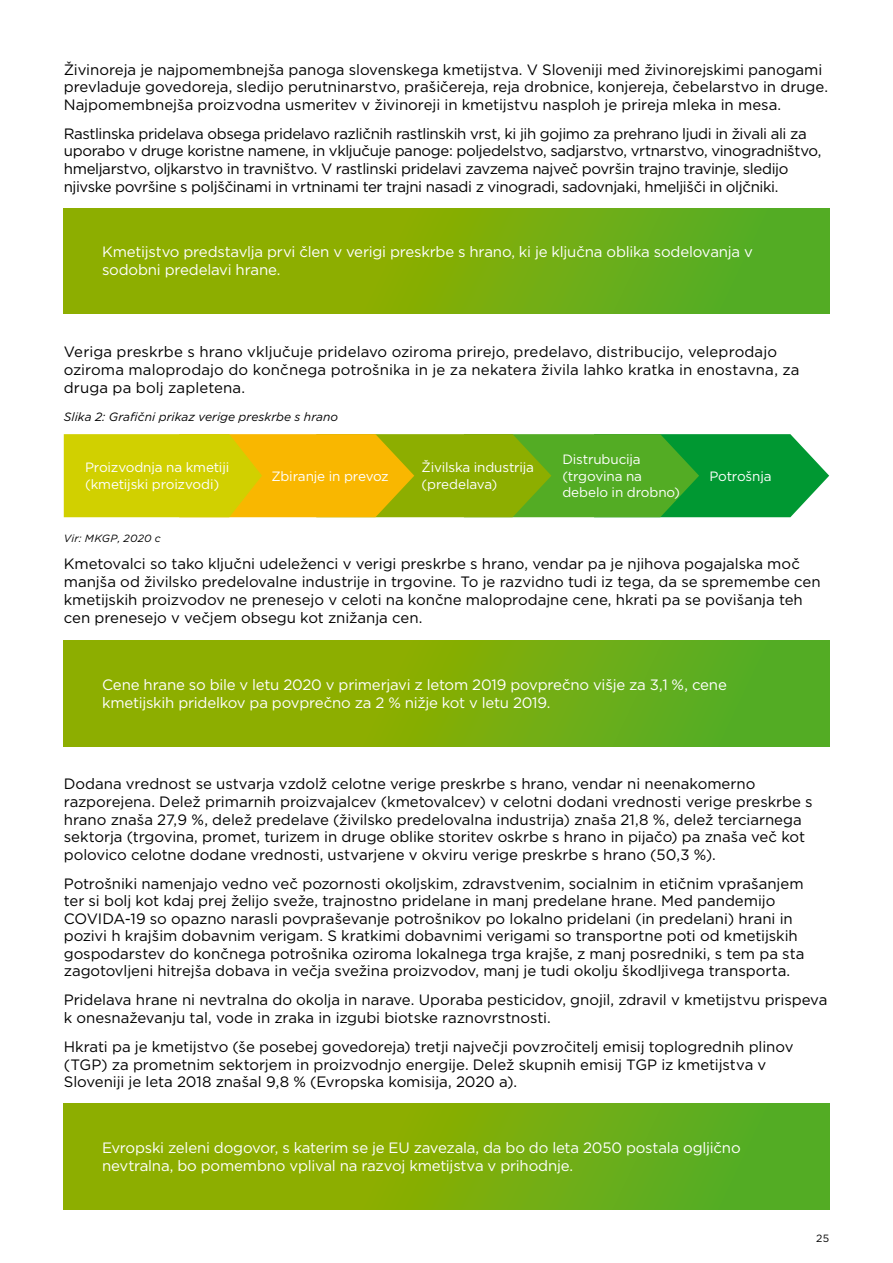
<style>
.page{position:relative;width:893px;height:1263px;background:#fff}
.page>*{position:absolute;margin:0;border:0;box-sizing:border-box;transform-origin:0 0}
.t1{font:15px/17.5px "Gotham OT";letter-spacing:-.005em;color:#000}
.t2{font:15px/17.5px "Gotham OT";letter-spacing:-.025em;color:#000}
.t3{font:15px/18px "Gotham OT";letter-spacing:-.015em;color:#fff}
.t4{font:13.5px/16.5px "Gotham OT";letter-spacing:-.01em;color:#fff}
.t5{font:italic 12px "Gotham OT";letter-spacing:.005em;color:#000}
.t6{font:italic 10.5px "Gotham OT";letter-spacing:.025em;color:#000}
.t7{font:10.5px "Gotham OT";color:#000}
</style>
<div class="page">
<svg style="left:64px;top:208px;width:765px;height:106px;background:#79ad0c"></svg>
<svg style="left:64px;top:434px;width:765px;height:83px;background:#91b514"></svg>
<svg style="left:64px;top:641px;width:765px;height:105px;background:#79ad0c"></svg>
<svg style="left:64px;top:1104px;width:765px;height:105px;background:#79ad0c"></svg>
<p class="t1" style="left:64px;top:60px;width:766px">Živinoreja je najpomembnejša panoga slovenskega kmetijstva. V Sloveniji med živinorejskimi panogami prevladuje govedoreja, sledijo perutninarstvo, prašičereja, reja drobnice, konjereja, čebelarstvo in druge.<br>Najpomembnejša proizvodna usmeritev v živinoreji in kmetijstvu nasploh je prireja mleka in mesa.</p>
<p class="t2" style="left:64px;top:125px;width:759px">Rastlinska pridelava obsega pridelavo različnih rastlinskih vrst, ki jih gojimo za prehrano ljudi in živali ali za uporabo v druge koristne namene, in vključuje panoge: poljedelstvo, sadjarstvo, vrtnarstvo, vinogradništvo, hmeljarstvo, oljkarstvo in travništvo. V rastlinski pridelavi zavzema največ površin trajno travinje, sledijo njivske površine s poljščinami in vrtninami ter trajni nasadi z vinogradi, sadovnjaki, hmeljišči in oljčniki.</p>
<p class="t3" style="left:102px;top:243px;width:652px">Kmetijstvo predstavlja prvi člen v verigi preskrbe s hrano, ki je ključna oblika sodelovanja v sodobni predelavi hrane.</p>
<p class="t1" style="left:64px;top:343px;width:737px;line-height:18px">Veriga preskrbe s hrano vključuje pridelavo oziroma prirejo, predelavo, distribucijo, veleprodajo oziroma maloprodajo do končnega potrošnika in je za nekatera živila lahko kratka in enostavna, za druga pa bolj zapletena.</p>
<p class="t5" style="left:64px;top:410px;width:276px">Slika 2: Grafični prikaz verige preskrbe s hrano</p>
<p class="t4" style="left:85px;top:459px;width:146px">Proizvodnja na kmetiji (kmetijski proizvodi)</p>
<p class="t4" style="left:562px;top:451px;width:119px">Distrubucija (trgovina na debelo in drobno)</p>
<p class="t4" style="left:422px;top:459px;width:114px">Živilska industrija (predelava)</p>
<p class="t4" style="left:271px;top:467px;width:119px">Zbiranje in prevoz</p>
<p class="t4" style="left:709px;top:467px;width:64px">Potrošnja</p>
<p class="t6" style="left:64px;top:533px;width:99px">Vir: MKGP, 2020 c</p>
<p class="t1" style="left:64px;top:554px;width:758px;line-height:18px">Kmetovalci so tako ključni udeleženci v verigi preskrbe s hrano, vendar pa je njihova pogajalska moč manjša od živilsko predelovalne industrije in trgovine. To je razvidno tudi iz tega, da se spremembe cen kmetijskih proizvodov ne prenesejo v celoti na končne maloprodajne cene, hkrati pa se povišanja teh cen prenesejo v večjem obsegu kot znižanja cen.</p>
<p class="t3" style="left:102px;top:675px;width:626px">Cene hrane so bile v letu 2020 v primerjavi z letom 2019 povprečno višje za 3,1 %, cene kmetijskih pridelkov pa povprečno za 2 % nižje kot v letu 2019.</p>
<p class="t1" style="left:64px;top:775px;width:750px">Dodana vrednost se ustvarja vzdolž celotne verige preskrbe s hrano, vendar ni neenakomerno razporejena. Delež primarnih proizvajalcev (kmetovalcev) v celotni dodani vrednosti verige preskrbe s hrano znaša 27,9 %, delež predelave (živilsko predelovalna industrija) znaša 21,8 %, delež terciarnega sektorja (trgovina, promet, turizem in druge oblike storitev oskrbe s hrano in pijačo) pa znaša več kot polovico celotne dodane vrednosti, ustvarjene v okviru verige preskrbe s hrano (50,3 %).</p>
<p class="t1" style="left:64px;top:874px;width:742px">Potrošniki namenjajo vedno več pozornosti okoljskim, zdravstvenim, socialnim in etičnim vprašanjem ter si bolj kot kdaj prej želijo sveže, trajnostno pridelane in manj predelane hrane. Med pandemijo COVIDA-19 so opazno narasli povpraševanje potrošnikov po lokalno pridelani (in predelani) hrani in pozivi h krajšim dobavnim verigam. S kratkimi dobavnimi verigami so transportne poti od kmetijskih gospodarstev do končnega potrošnika oziroma lokalnega trga krajše, z manj posredniki, s tem pa sta zagotovljeni hitrejša dobava in večja svežina proizvodov, manj je tudi okolju škodljivega transporta.</p>
<p class="t1" style="left:64px;top:991px;width:765px">Pridelava hrane ni nevtralna do okolja in narave. Uporaba pesticidov, gnojil, zdravil v kmetijstvu prispeva k onesnaževanju tal, vode in zraka in izgubi biotske raznovrstnosti.</p>
<p class="t1" style="left:64px;top:1038px;width:731px">Hkrati pa je kmetijstvo (še posebej govedoreja) tretji največji povzročitelj emisij toplogrednih plinov (TGP) za prometnim sektorjem in proizvodnjo energije. Delež skupnih emisij TGP iz kmetijstva v<br>Sloveniji je leta 2018 znašal 9,8 % (Evropska komisija, 2020 a).</p>
<p class="t3" style="left:102px;top:1138px;width:640px">Evropski zeleni dogovor, s katerim se je EU zavezala, da bo do leta 2050 postala ogljično nevtralna, bo pomembno vplival na razvoj kmetijstva v prihodnje.</p>
<p class="t7" style="left:816px;top:1232px;width:14px">25</p>
</div>
